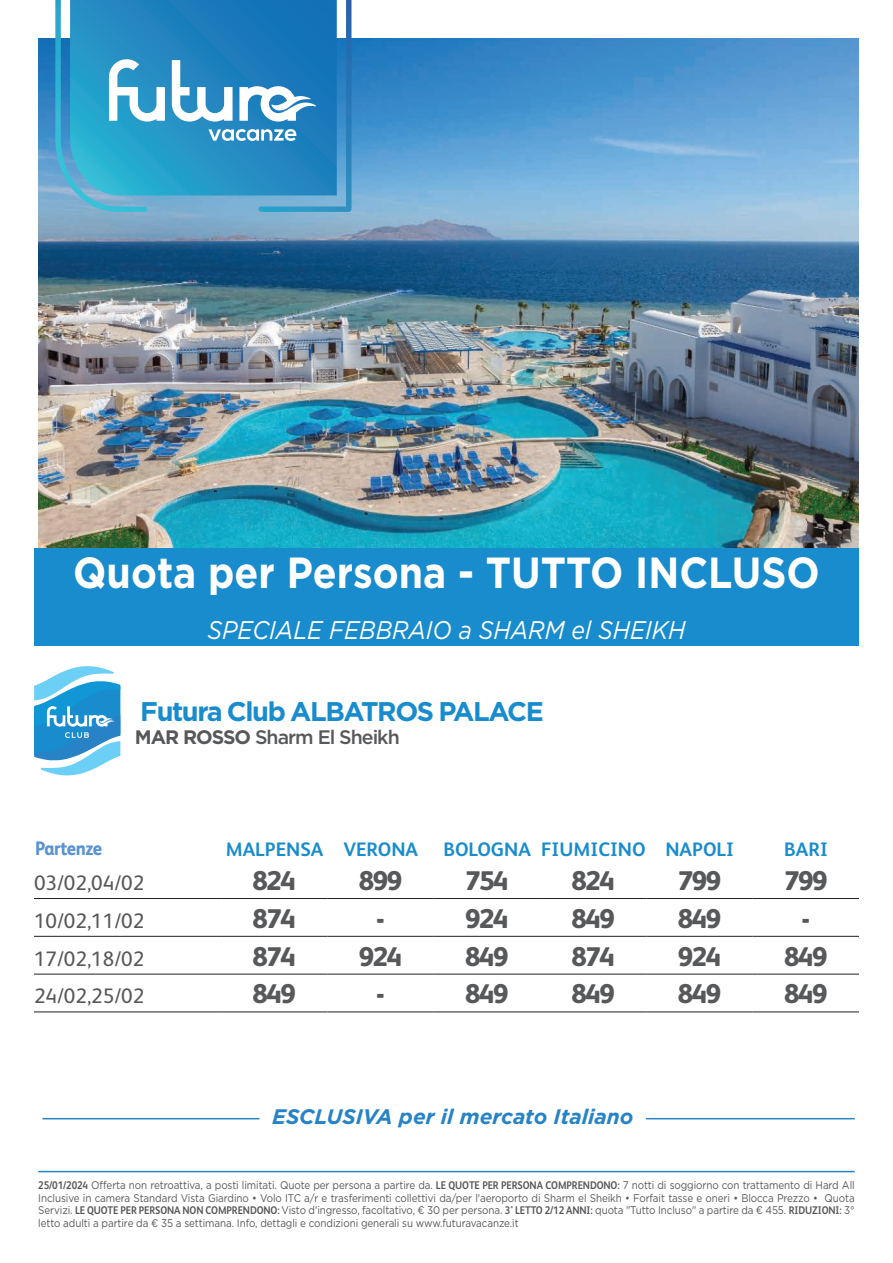
<style>
.page{position:relative;width:893px;height:1263px;background:#fff}
.page>*{position:absolute;margin:0;border:0;box-sizing:border-box;transform-origin:0 0}
.t1{font:700 43.5px "Gotham";color:#fff;scale:.9 1}
.t2{font:800 27px "FS Albert";letter-spacing:-.05em;color:#57585a}
.t3{font:700 27px "Gotham";letter-spacing:-.05em;color:#198ccd}
.t4{font:italic 25.5px "Gotham";color:#fff;scale:.9 1}
.t5{font:21px "FS Albert";color:#57585a}
.t6{font:italic 700 21px "Gotham";color:#2783c5}
.t7{font:700 19.5px "FS Albert";color:#198ccd}
.t8{font:500 19.5px "Gotham";letter-spacing:-.05em;color:#57585a}
.t9{font:800 19.5px "FS Albert";letter-spacing:-.025em;color:#5b94cf;scale:.9 1}
.t10{font:11.1px/12.9px "Gotham";letter-spacing:-.01em;color:#57585a;text-align:justify;scale:.89 1}
.s1{font-weight:700}
.s2{font-family:"FS Albert";font-weight:700}
</style>
<div class="page">
<img style="left:38px;top:38px;width:821px;height:511px">
<svg style="left:34px;top:666px;width:86px;height:109px"></svg>
<div style="left:34px;top:549px;width:825px;height:97px;background:#198ccd"></div>
<hr style="left:34px;top:898px;width:187px;height:1px;background:#231f20">
<hr style="left:221px;top:898px;width:106px;height:1px;background:#231f20">
<hr style="left:327px;top:898px;width:107px;height:1px;background:#231f20">
<hr style="left:434px;top:898px;width:106px;height:1px;background:#231f20">
<hr style="left:540px;top:898px;width:106px;height:1px;background:#231f20">
<hr style="left:646px;top:898px;width:107px;height:1px;background:#231f20">
<hr style="left:753px;top:898px;width:106px;height:1px;background:#231f20">
<hr style="left:34px;top:936px;width:187px;height:1px;background:#231f20">
<hr style="left:221px;top:936px;width:106px;height:1px;background:#231f20">
<hr style="left:327px;top:936px;width:107px;height:1px;background:#231f20">
<hr style="left:434px;top:936px;width:106px;height:1px;background:#231f20">
<hr style="left:540px;top:936px;width:106px;height:1px;background:#231f20">
<hr style="left:646px;top:936px;width:107px;height:1px;background:#231f20">
<hr style="left:753px;top:936px;width:106px;height:1px;background:#231f20">
<hr style="left:34px;top:974px;width:187px;height:1px;background:#231f20">
<hr style="left:221px;top:974px;width:106px;height:1px;background:#231f20">
<hr style="left:327px;top:974px;width:107px;height:1px;background:#231f20">
<hr style="left:434px;top:974px;width:106px;height:1px;background:#231f20">
<hr style="left:540px;top:974px;width:106px;height:1px;background:#231f20">
<hr style="left:646px;top:974px;width:107px;height:1px;background:#231f20">
<hr style="left:753px;top:974px;width:106px;height:1px;background:#231f20">
<hr style="left:34px;top:1012px;width:187px;height:1px;background:#231f20">
<hr style="left:221px;top:1012px;width:106px;height:1px;background:#231f20">
<hr style="left:327px;top:1012px;width:107px;height:1px;background:#231f20">
<hr style="left:434px;top:1012px;width:106px;height:1px;background:#231f20">
<hr style="left:540px;top:1012px;width:106px;height:1px;background:#231f20">
<hr style="left:646px;top:1012px;width:107px;height:1px;background:#231f20">
<hr style="left:753px;top:1012px;width:106px;height:1px;background:#231f20">
<hr style="left:43px;top:1118px;width:812px;height:1px;background:#2783c5">
<div style="left:259px;top:1112px;width:387px;height:15px;background:#fff"></div>
<hr style="left:38px;top:1171px;width:817px;height:1px;background:#2783c5">
<svg style="left:55px;top:0;width:297px;height:213px;background:#3293c6"></svg>
<svg style="left:109px;top:59px;width:207px;height:82px"></svg>
<h1 class="t1" style="left:73px;top:544px;width:831px">Quota per Persona - TUTTO INCLUSO</h1>
<h3 class="t4" style="left:207px;top:613px;width:533px">SPECIALE FEBBRAIO a SHARM el SHEIKH</h3>
<h2 class="t3" style="left:140px;top:693px;width:405px">Futura Club ALBATROS PALACE</h2>
<h3 class="t8" style="left:135px;top:724px;width:266px"><span class="s1">MAR ROSSO</span> Sharm El Sheikh</h3>
<h3 class="t9" style="left:35px;top:837px;width:76px">Partenze</h3>
<h3 class="t7" style="left:226px;top:838px;width:194px">MALPENSA VERONA</h3>
<h3 class="t7" style="left:443px;top:838px;width:292px">BOLOGNA FIUMICINO NAPOLI</h3>
<h3 class="t7" style="left:784px;top:838px;width:45px">BARI</h3>
<h3 class="t5" style="left:34px;top:871px;width:112px">03/02,04/02</h3>
<h2 class="t2" style="left:253px;top:865px;width:45px">824</h2>
<h2 class="t2" style="left:359px;top:865px;width:45px">899</h2>
<h2 class="t2" style="left:465px;top:865px;width:45px">754</h2>
<h2 class="t2" style="left:571px;top:865px;width:45px">824</h2>
<h2 class="t2" style="left:678px;top:865px;width:45px">799</h2>
<h2 class="t2" style="left:784px;top:865px;width:45px">799</h2>
<h3 class="t5" style="left:34px;top:909px;width:112px">10/02,11/02</h3>
<h2 class="t2" style="left:253px;top:903px;width:45px">874</h2>
<h2 class="t2" style="left:377px;top:903px;width:9px">-</h2>
<h2 class="t2" style="left:465px;top:903px;width:45px">924</h2>
<h2 class="t2" style="left:571px;top:903px;width:45px">849</h2>
<h2 class="t2" style="left:678px;top:903px;width:45px">849</h2>
<h2 class="t2" style="left:802px;top:903px;width:9px">-</h2>
<h3 class="t5" style="left:34px;top:946px;width:112px">17/02,18/02</h3>
<h2 class="t2" style="left:253px;top:940px;width:45px">874</h2>
<h2 class="t2" style="left:359px;top:940px;width:45px">924</h2>
<h2 class="t2" style="left:465px;top:940px;width:45px">849</h2>
<h2 class="t2" style="left:571px;top:940px;width:45px">874</h2>
<h2 class="t2" style="left:678px;top:940px;width:45px">924</h2>
<h2 class="t2" style="left:784px;top:940px;width:45px">849</h2>
<h3 class="t5" style="left:34px;top:984px;width:112px">24/02,25/02</h3>
<h2 class="t2" style="left:253px;top:978px;width:45px">849</h2>
<h2 class="t2" style="left:377px;top:978px;width:9px">-</h2>
<h2 class="t2" style="left:465px;top:978px;width:45px">849</h2>
<h2 class="t2" style="left:571px;top:978px;width:45px">849</h2>
<h2 class="t2" style="left:678px;top:978px;width:45px">849</h2>
<h2 class="t2" style="left:784px;top:978px;width:45px">849</h2>
<h3 class="t6" style="left:272px;top:1102px;width:363px">ESCLUSIVA per il mercato Italiano</h3>
<p class="t10" style="left:38px;top:1178px;width:919px"><span class="s2">25/01/2024</span> Offerta non retroattiva, a posti limitati. Quote per persona a partire da. <span class="s2">LE QUOTE PER PERSONA COMPRENDONO:</span> 7 notti di soggiorno con trattamento di Hard All Inclusive in camera Standard Vista Giardino • Volo ITC a/r e trasferimenti collettivi da/per l'aeroporto di Sharm el Sheikh • Forfait tasse e oneri • Blocca Prezzo • Quota Servizi. <span class="s2">LE QUOTE PER PERSONA NON COMPRENDONO:</span> Visto d'ingresso, facoltativo, € 30 per persona. <span class="s2">3° LETTO 2/12 ANNI:</span> quota "Tutto Incluso" a partire da € 455. <span class="s2">RIDUZIONI:</span> 3° letto adulti a partire da € 35 a settimana. Info, dettagli e condizioni generali su www.futuravacanze.it</p>
</div>
